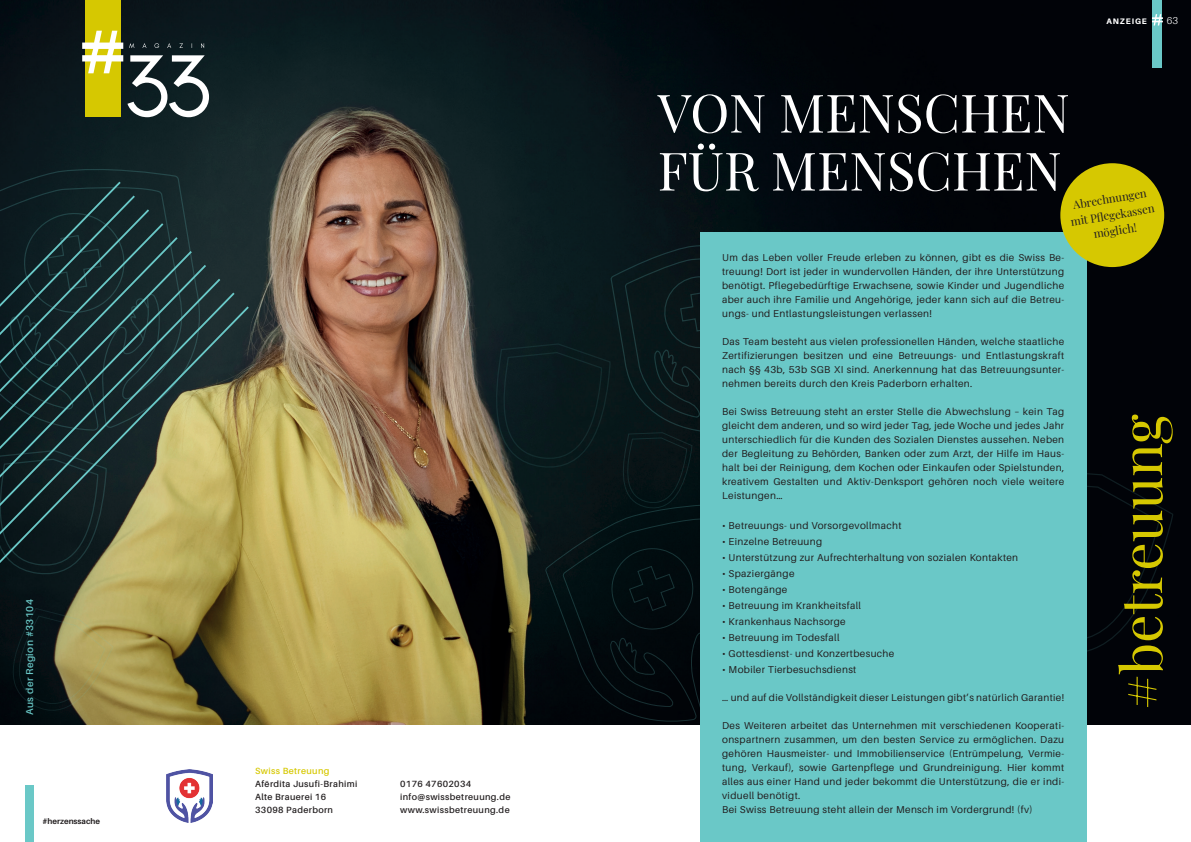
<style>
.page{position:relative;width:1191px;height:842px;background:#fff}
.page>*{position:absolute;margin:0;border:0;box-sizing:border-box;transform-origin:0 0}
.t1{font:56.2px "Playfair Display";color:#d6c801}
.t2{font:53px/58px "Playfair Display";color:#fff}
.t3{font:11.3px/16.1px "Playfair Display";color:#231f20;text-align:center}
.t4{font:10px/14px "Aileron";letter-spacing:.035em;color:#231f20;text-align:justify}
.t5{font:600 10px "Aileron";letter-spacing:.04em;color:#6ac8c7}
.t6{font:300 10px "Aileron";color:#fff}
.t7{font:600 9px/13px "Aileron";letter-spacing:.04em;color:#231f20}
.t8{font:600 9px "Aileron";letter-spacing:.04em;color:#d6c801}
.t9{font:700 8px "Aileron";color:#231f20}
.t10{font:800 8px "Aileron";letter-spacing:.11em;color:#fff}
.s1{font-weight:700}
</style>
<div class="page">
<img style="left:0;top:0;width:1191px;height:725px">
<svg style="left:544px;top:512px;width:156px;height:213px;background:#030c10"></svg>
<div style="left:1087px;top:467px;width:87px;height:203px;background:#010308"></div>
<svg style="left:0;top:304px;width:251px;height:406px;background:#85793e"></svg>
<svg style="left:0;top:291px;width:236px;height:405px;background:#7a7340"></svg>
<svg style="left:0;top:431px;width:208px;height:237px;background:#86814e"></svg>
<svg style="left:0;top:166px;width:208px;height:265px;background:#1d3234"></svg>
<svg style="left:2px;top:607px;width:112px;height:115px;background:#504f33"></svg>
<svg style="left:0;top:449px;width:108px;height:130px;background:#172829"></svg>
<div style="left:700px;top:232px;width:387px;height:610px;background:#6ac8c7"></div>
<svg style="left:492px;top:242px;width:208px;height:270px;background:#0d1c1e"></svg>
<img style="left:166px;top:769px;width:47px;height:53px">
<div style="left:1060px;top:163px;width:104px;height:104px;background:#d6c801;border-radius:50%"></div>
<div style="left:1152px;top:0;width:10px;height:68px;background:#6ac8c7"></div>
<svg style="left:1152px;top:14px;width:10px;height:12px"></svg>
<div style="left:26px;top:785px;width:8px;height:57px;background:#6ac8c7"></div>
<div style="left:85px;top:0;width:35px;height:117px;background:#d6c801"></div>
<svg style="left:82px;top:31px;width:127px;height:86px"></svg>
<p class="t5" style="left:24px;top:715px;width:117px;rotate:-90deg">Aus der Region #33104</p>
<p class="t9" style="left:43px;top:816px;width:59px">#herzenssache</p>
<p class="t8" style="left:255px;top:766px;width:76px">Swiss Betreuung</p>
<p class="t7" style="left:255px;top:777px;width:104px">Afërdita Jusufi-Brahimi<br>Alte Brauerei 16<br>33098 Paderborn</p>
<p class="t7" style="left:400px;top:777px;width:112px">0176 47602034 info@swissbetreuung.de www.swissbetreuung.de</p>
<p class="t10" style="left:1106px;top:17px;width:42px">ANZEIGE</p>
<p class="t6" style="left:1166px;top:15px;width:13px">63</p>
<h2 class="t2" style="left:657px;top:79px;width:414px">VON MENSCHEN<br>FÜR MENSCHEN</h2>
<p class="t3" style="left:1066px;top:197px;width:86px;rotate:-9deg">Abrechnungen mit Pflegekassen möglich!</p>
<p class="t4" style="left:722px;top:251px;width:343px">Um das Leben voller Freude erleben zu können, gibt es die Swiss Be&shy;treuung! Dort ist jeder in wundervollen Händen, der ihre Unterstützung benötigt. Pflegebedürftige Erwachsene, sowie Kinder und Jugendliche aber auch ihre Familie und Angehörige, jeder kann sich auf die Betreu&shy;ungs- und Entlastungsleistungen verlassen!</p>
<p class="t4" style="left:722px;top:335px;width:343px">Das Team besteht aus vielen professionellen Händen, welche staatliche Zertifizierungen besitzen und eine Betreuungs- und Entlastungskraft nach §§ 43b, 53b SGB XI sind. Anerkennung hat das Betreuungsunter&shy;nehmen bereits durch den Kreis Paderborn erhalten.</p>
<p class="t4" style="left:722px;top:405px;width:343px">Bei Swiss Betreuung steht an erster Stelle die Abwechslung – kein Tag gleicht dem anderen, und so wird jeder Tag, jede Woche und jedes Jahr unterschiedlich für die Kunden des Sozialen Dienstes aussehen. Neben der Begleitung zu Behörden, Banken oder zum Arzt, der Hilfe im Haus&shy;halt bei der Reinigung, dem Kochen oder Einkaufen oder Spielstunden, kreativem Gestalten und Aktiv-Denksport gehören noch viele weitere Leistungen…</p>
<p class="t4" style="left:722px;top:519px;width:181px">• Betreuungs- und Vorsorgevollmacht</p>
<p class="t4" style="left:722px;top:535px;width:102px">• Einzelne Betreuung</p>
<p class="t4" style="left:722px;top:551px;width:297px">• Unterstützung zur Aufrechterhaltung von sozialen Kontakten</p>
<p class="t4" style="left:722px;top:567px;width:74px">• Spaziergänge</p>
<p class="t4" style="left:722px;top:583px;width:67px">• Botengänge</p>
<p class="t4" style="left:722px;top:599px;width:140px">• Betreuung im Krankheitsfall</p>
<p class="t4" style="left:722px;top:615px;width:125px">• Krankenhaus Nachsorge</p>
<p class="t4" style="left:722px;top:631px;width:119px">• Betreuung im Todesfall</p>
<p class="t4" style="left:722px;top:647px;width:174px">• Gottesdienst- und Konzertbesuche</p>
<p class="t4" style="left:722px;top:663px;width:136px">• Mobiler Tierbesuchsdienst</p>
<p class="t4" style="left:722px;top:691px;width:343px">… und auf die Vollständigkeit dieser Leistungen gibt’s natürlich Garantie!</p>
<p class="t4" style="left:722px;top:719px;width:343px;text-align:left">Des Weiteren arbeitet das Unternehmen mit verschiedenen Kooperati&shy;onspartnern zusammen, um den besten Service zu ermöglichen. Dazu gehören Hausmeister- und Immobilienservice (Entrümpelung, Vermie&shy;tung, Verkauf), sowie Gartenpflege und Grundreinigung. Hier kommt alles aus einer Hand und jeder bekommt die Unterstützung, die er indi&shy;viduell benötigt.<br>Bei Swiss Betreuung steht allein der Mensch im Vordergrund! (fv)</p>
<h1 class="t1" style="left:1097px;top:709px;width:297px;rotate:-90deg"><span class="s1">#</span>betreuung</h1>
</div>
